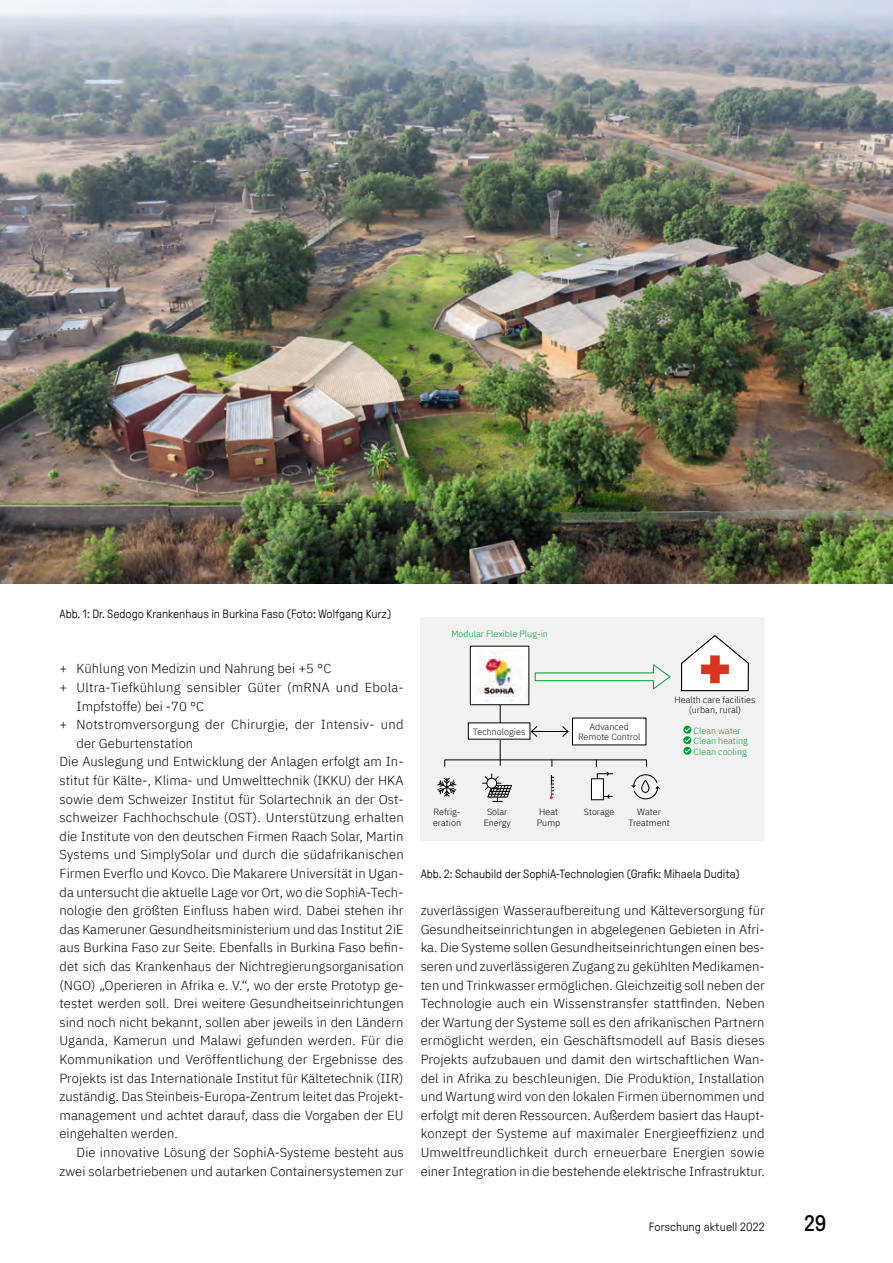
<style>
.page{position:relative;width:893px;height:1263px;background:#fff}
.page>*{position:absolute;margin:0;border:0;box-sizing:border-box;transform-origin:0 0}
.t1{font:22.5px "GT Pressura LG";color:#000}
.Fliesstext_DE_ohne_E{font:300 13.05px/18.6px "IBM Plex Sans";color:#000}
.Fliesstext_DE{font:300 13.05px/18.6px "IBM Plex Sans";color:#000;text-align:right}
.Bildunterschrift{font:300 12px "GT Pressura LG";color:#000}
.t2{font:300 9px/10.5px "IBM Plex Sans";color:#000;text-align:center}
.t3{font:300 9px/10.5px "IBM Plex Sans";color:#009f32}
</style>
<div class="page">
<img style="left:0;top:0;width:893px;height:583px">
<div style="left:421px;top:618px;width:344px;height:223px;background:#f2f2f2"></div>
<svg style="left:534px;top:664px;width:137px;height:26px"></svg>
<svg style="left:437px;top:777px;width:20px;height:20px"></svg>
<svg style="left:482px;top:774px;width:30px;height:28px"></svg>
<div style="left:487px;top:778px;width:10px;height:10px;background:#f2f2f2;border-radius:50%"></div>
<div style="left:486px;top:778px;width:11px;height:10px;border:1px solid #000;border-radius:50%"></div>
<svg style="left:681px;top:635px;width:68px;height:57px"></svg>
<hr style="left:500px;top:684px;width:1px;height:81px;background:#000">
<svg style="left:683px;top:747px;width:8px;height:8px"></svg>
<svg style="left:684px;top:727px;width:7px;height:26px"></svg>
<div style="left:572px;top:718px;width:74px;height:27px;background:#fff"></div>
<hr style="left:531px;top:731px;width:37px;height:1px;background:#000">
<svg style="left:530px;top:725px;width:8px;height:12px"></svg>
<svg style="left:562px;top:726px;width:7px;height:11px"></svg>
<div style="left:468px;top:723px;width:62px;height:16px;background:#fff"></div>
<img style="left:472px;top:649px;width:55px;height:54px">
<div style="left:470px;top:646px;width:59px;height:59px;border:1px solid #000"></div>
<svg style="left:631px;top:774px;width:29px;height:26px"></svg>
<svg style="left:596px;top:760px;width:17px;height:18px"></svg>
<svg style="left:604px;top:794px;width:8px;height:5px"></svg>
<div style="left:591px;top:779px;width:12px;height:21px;background:#fff"></div>
<div style="left:591px;top:778px;width:13px;height:22px;border:1px solid #000"></div>
<svg style="left:550px;top:775px;width:4px;height:24px"></svg>
<p class="Bildunterschrift" style="left:60px;top:607px;width:333px">Abb. 1: Dr. Sedogo Krankenhaus in Burkina Faso (Foto: Wolfgang Kurz)</p>
<p class="Fliesstext_DE_ohne_E" style="left:60px;top:658px;width:273px">+ Kühlung von Medizin und Nahrung bei +5 °C</p>
<p class="Fliesstext_DE_ohne_E" style="left:77px;top:677px;width:327px;text-indent:-17px">+ Ultra-Tiefkühlung sensibler Güter (mRNA und Ebola-<br>Impfstoffe) bei -70 °C</p>
<p class="Fliesstext_DE_ohne_E" style="left:77px;top:714px;width:329px;text-indent:-17px">+ Notstromversorgung der Chirurgie, der Intensiv- und der Geburtenstation</p>
<p class="Fliesstext_DE_ohne_E" style="left:60px;top:751px;width:346px;text-align:justify">Die Auslegung und Entwicklung der Anlagen erfolgt am In&shy;stitut für Kälte-, Klima- und Umwelttechnik (IKKU) der HKA sowie dem Schweizer Institut für Solartechnik an der Ost&shy;schweizer Fachhochschule (OST). Unterstützung erhalten die Institute von den deutschen Firmen Raach Solar, Martin Systems und SimplySolar und durch die südafrikanischen Firmen Everflo und Kovco. Die Makarere Universität in Ugan&shy;da untersucht die aktuelle Lage vor Ort, wo die SophiA-Tech&shy;nologie den größten Einfluss haben wird. Dabei stehen ihr das Kameruner Gesundheitsministerium und das Institut 2iE aus Burkina Faso zur Seite. Ebenfalls in Burkina Faso befin&shy;det sich das Krankenhaus der Nichtregierungsorganisation (NGO) „Operieren in Afrika e. V.“, wo der erste Prototyp ge&shy;testet werden soll. Drei weitere Gesundheitseinrichtungen sind noch nicht bekannt, sollen aber jeweils in den Ländern Uganda, Kamerun und Malawi gefunden werden. Für die Kommunikation und Veröffentlichung der Ergebnisse des Projekts ist das Internationale Institut für Kältetechnik (IIR) zuständig. Das Steinbeis-Europa-Zentrum leitet das Projekt&shy;management und achtet darauf, dass die Vorgaben der EU eingehalten werden.</p>
<p class="Fliesstext_DE" style="left:60px;top:1142px;width:346px">Die innovative Lösung der SophiA-Systeme besteht aus zwei solarbetriebenen und autarken Containersystemen zur</p>
<p class="t3" style="left:451px;top:628px;width:98px">Modular Flexible Plug-in</p>
<p class="t2" style="left:473px;top:725px;width:54px">Technologies</p>
<p class="t2" style="left:578px;top:720px;width:64px">Advanced<br>Remote Control</p>
<p class="t2" style="left:674px;top:694px;width:82px">Health care facilities (urban, rural)</p>
<p class="t3" style="left:693px;top:724px;width:56px">Clean water<br>Clean heating<br>Clean cooling</p>
<p class="t2" style="left:433px;top:806px;width:30px;text-align:left">Refrig-- eration</p>
<p class="t2" style="left:484px;top:806px;width:29px">Solar<br>Energy</p>
<p class="t2" style="left:537px;top:806px;width:25px;text-align:left">Heat<br>Pump</p>
<p class="t2" style="left:584px;top:806px;width:32px">Storage</p>
<p class="t2" style="left:628px;top:806px;width:43px">Water<br>Treatment</p>
<p class="Bildunterschrift" style="left:421px;top:867px;width:320px">Abb. 2: Schaubild der SophiA-Technologien (Grafik: Mihaela Dudita)</p>
<p class="Fliesstext_DE" style="left:421px;top:900px;width:346px;text-align:justify">zuverlässigen Wasseraufbereitung und Kälteversorgung für Gesundheitseinrichtungen in abgelegenen Gebieten in Afri&shy;ka. Die Systeme sollen Gesundheitseinrichtungen einen bes&shy;seren und zuverlässigeren Zugang zu gekühlten Medikamen&shy;ten und Trinkwasser ermöglichen. Gleichzeitig soll neben der Technologie auch ein Wissenstransfer stattfinden. Neben der Wartung der Systeme soll es den afrikanischen Partnern ermöglicht werden, ein Geschäftsmodell auf Basis dieses Projekts aufzubauen und damit den wirtschaftlichen Wan&shy;del in Afrika zu beschleunigen. Die Produktion, Installation und Wartung wird von den lokalen Firmen übernommen und erfolgt mit deren Ressourcen. Außerdem basiert das Haupt&shy;konzept der Systeme auf maximaler Energieeffizienz und Umweltfreundlichkeit durch erneuerbare Energien sowie einer Integration in die bestehende elektrische Infrastruktur.</p>
<p class="Bildunterschrift" style="left:649px;top:1221px;width:117px">Forschung aktuell 2022</p>
<h1 class="t1" style="left:804px;top:1211px;width:24px">29</h1>
</div>
